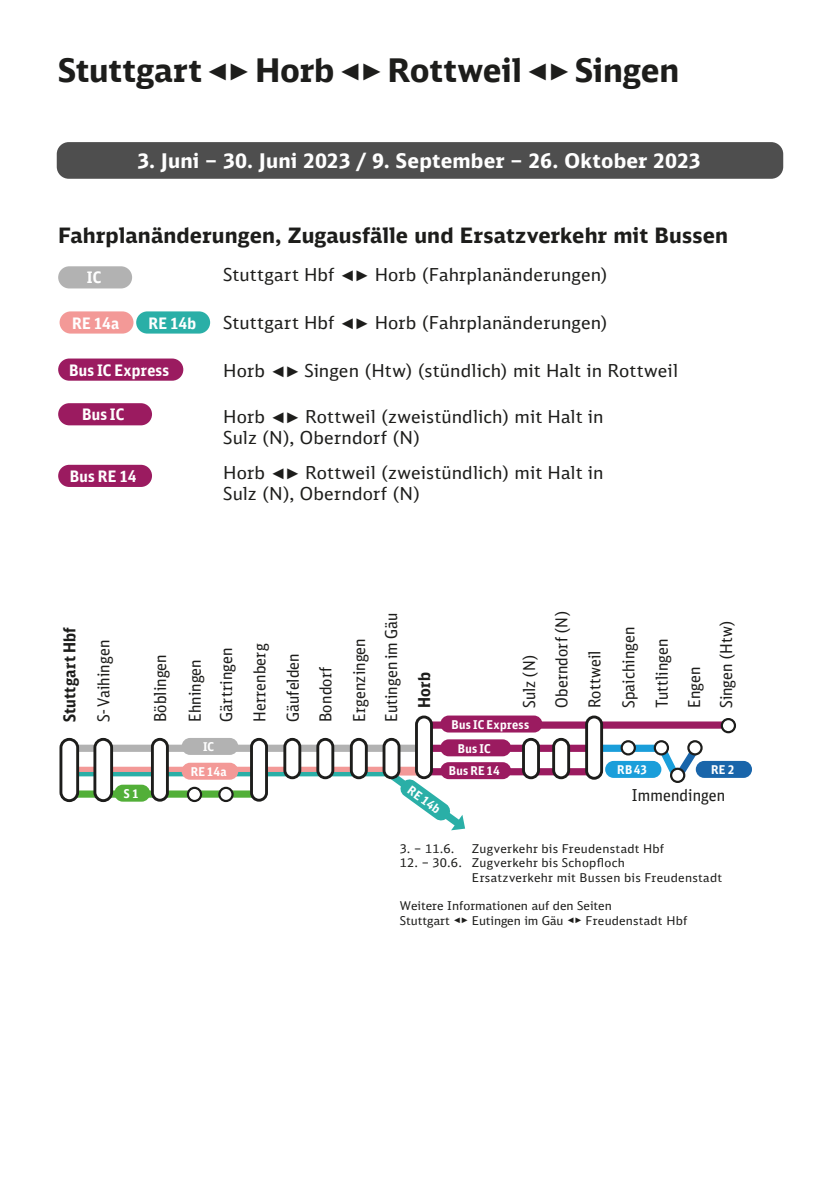
<style>
.page{position:relative;width:840px;height:1191px;background:#fff}
.page>*{position:absolute;margin:0;border:0;box-sizing:border-box;transform-origin:0 0}
.t1{font:700 32.2px "DB Sans";color:#1d1d1b}
.t2{font:700 21px "DB Sans";letter-spacing:.005em;color:#1d1d1b}
.t3{font:700 20px "DB Sans";letter-spacing:.01em;color:#fff}
.t4{font:17.6px/21.2px "DB Sans";letter-spacing:.01em;color:#1d1d1b}
.t5{font:16.2px "DB Sans Cond";letter-spacing:.015em;color:#1d1d1b}
.t6{font:700 16.2px "DB Sans Cond";letter-spacing:.015em;color:#1d1d1b}
.t7{font:700 15.6px "DB Sans Cond";letter-spacing:.015em;color:#fff}
.t8{font:12px/14.4px "DB Sans";letter-spacing:.02em;color:#1d1d1b}
.t9{font:12px/14.6px "DB Sans";color:#1d1d1b}
.t10{font:700 12px "DB Sans Cond";letter-spacing:.025em;color:#fff}
.s1{font-family:"Arial PE";font-weight:400;font-size:24px}
.s2{font-family:"Arial PE";font-size:15.4px}
</style>
<div class="page">
<svg style="left:383px;top:766px;width:85px;height:65px"></svg>
<div style="left:69px;top:790px;width:191px;height:7px;background:#52af38"></div>
<div style="left:69px;top:766px;width:354px;height:9px;background:#f39997"></div>
<hr style="left:69px;top:772px;width:324px;height:4px;background:#2aafa7">
<div style="left:69px;top:744px;width:354px;height:8px;background:#b2b2b2"></div>
<svg style="left:591px;top:739px;width:114px;height:44px"></svg>
<div style="left:421px;top:721px;width:309px;height:7px;background:#9b1b60"></div>
<div style="left:421px;top:744px;width:170px;height:8px;background:#9b1b60"></div>
<div style="left:421px;top:768px;width:170px;height:7px;background:#9b1b60"></div>
<svg style="left:188px;top:788px;width:13px;height:13px"></svg>
<div style="left:187px;top:786px;width:15px;height:16px;border:2px solid #1d1d1b;border-radius:50%"></div>
<svg style="left:219px;top:788px;width:13px;height:13px"></svg>
<div style="left:218px;top:786px;width:15px;height:16px;border:2px solid #1d1d1b;border-radius:50%"></div>
<div style="left:621px;top:741px;width:13px;height:13px;background:#fff;border-radius:50%"></div>
<div style="left:620px;top:740px;width:15px;height:15px;border:2px solid #1d1d1b;border-radius:50%"></div>
<div style="left:654px;top:741px;width:13px;height:13px;background:#fff;border-radius:50%"></div>
<div style="left:653px;top:740px;width:15px;height:15px;border:2px solid #1d1d1b;border-radius:50%"></div>
<div style="left:688px;top:741px;width:13px;height:13px;background:#fff;border-radius:50%"></div>
<div style="left:687px;top:740px;width:15px;height:15px;border:2px solid #1d1d1b;border-radius:50%"></div>
<svg style="left:721px;top:719px;width:13px;height:13px"></svg>
<div style="left:720px;top:718px;width:15px;height:15px;border:2px solid #1d1d1b;border-radius:50%"></div>
<svg style="left:670px;top:768px;width:13px;height:14px"></svg>
<div style="left:669px;top:767px;width:16px;height:16px;border:2px solid #1d1d1b;border-radius:50%"></div>
<div style="left:181px;top:738px;width:57px;height:17px;background:#b2b2b2;border-radius:8px"></div>
<div style="left:181px;top:762px;width:57px;height:17px;background:#f39997;border-radius:8px"></div>
<div style="left:604px;top:761px;width:57px;height:17px;background:#1a9eda;border-radius:8px"></div>
<div style="left:695px;top:761px;width:56px;height:17px;background:#1965aa;border-radius:8px"></div>
<div style="left:114px;top:784px;width:36px;height:17px;background:#52af38;border-radius:8px"></div>
<div style="left:152px;top:739px;width:15px;height:61px;background:#fff;border-radius:7px"></div>
<div style="left:151px;top:738px;width:18px;height:63px;border:3px solid #1d1d1b;border-radius:7px"></div>
<div style="left:251px;top:739px;width:15px;height:61px;background:#fff;border-radius:7px"></div>
<div style="left:250px;top:738px;width:18px;height:63px;border:3px solid #1d1d1b;border-radius:7px"></div>
<div style="left:285px;top:739px;width:15px;height:39px;background:#fff;border-radius:7px"></div>
<div style="left:283px;top:738px;width:18px;height:41px;border:3px solid #1d1d1b;border-radius:7px"></div>
<div style="left:317px;top:739px;width:15px;height:39px;background:#fff;border-radius:7px"></div>
<div style="left:316px;top:738px;width:18px;height:41px;border:3px solid #1d1d1b;border-radius:7px"></div>
<div style="left:351px;top:739px;width:15px;height:39px;background:#fff;border-radius:7px"></div>
<div style="left:349px;top:738px;width:18px;height:41px;border:3px solid #1d1d1b;border-radius:7px"></div>
<div style="left:384px;top:739px;width:15px;height:39px;background:#fff;border-radius:7px"></div>
<div style="left:382px;top:738px;width:18px;height:41px;border:3px solid #1d1d1b;border-radius:7px"></div>
<div style="left:553px;top:739px;width:15px;height:39px;background:#fff;border-radius:7px"></div>
<div style="left:552px;top:738px;width:17px;height:41px;border:3px solid #1d1d1b;border-radius:7px"></div>
<div style="left:523px;top:739px;width:15px;height:39px;background:#fff;border-radius:7px"></div>
<div style="left:521px;top:738px;width:18px;height:41px;border:3px solid #1d1d1b;border-radius:7px"></div>
<div style="left:586px;top:717px;width:15px;height:61px;background:#fff;border-radius:7px"></div>
<div style="left:585px;top:715px;width:17px;height:64px;border:3px solid #1d1d1b;border-radius:7px"></div>
<div style="left:416px;top:717px;width:15px;height:60px;background:#fff;border-radius:7px"></div>
<div style="left:415px;top:715px;width:17px;height:64px;border:3px solid #1d1d1b;border-radius:7px"></div>
<div style="left:61px;top:739px;width:17px;height:61px;background:#fff;border-radius:8px"></div>
<div style="left:59px;top:738px;width:20px;height:64px;border:3px solid #1d1d1b;border-radius:8px"></div>
<div style="left:95px;top:739px;width:17px;height:61px;background:#fff;border-radius:8px"></div>
<div style="left:93px;top:738px;width:20px;height:64px;border:3px solid #1d1d1b;border-radius:8px"></div>
<div style="left:440px;top:715px;width:102px;height:17px;background:#9b1b60;border-radius:8px"></div>
<div style="left:440px;top:739px;width:71px;height:17px;background:#9b1b60;border-radius:8px"></div>
<div style="left:440px;top:762px;width:71px;height:17px;background:#9b1b60;border-radius:8px"></div>
<div style="left:57px;top:142px;width:725px;height:37px;background:#4e4e4e;border-radius:12px"></div>
<div style="left:58px;top:465px;width:94px;height:22px;background:#9b1b60;border-radius:11px"></div>
<div style="left:58px;top:358px;width:125px;height:23px;background:#9b1b60;border-radius:11px"></div>
<div style="left:58px;top:403px;width:94px;height:22px;background:#9b1b60;border-radius:11px"></div>
<div style="left:58px;top:266px;width:74px;height:22px;background:#b2b2b2;border-radius:11px"></div>
<div style="left:60px;top:311px;width:73px;height:22px;background:#f39997;border-radius:11px"></div>
<div style="left:136px;top:311px;width:74px;height:22px;background:#2aafa7;border-radius:11px"></div>
<p class="t1" style="left:58px;top:49px;width:622px">Stuttgart<span class="s1">◄►</span>Horb<span class="s1">◄►</span>Rottweil<span class="s1">◄►</span>Singen</p>
<p class="t3" style="left:137px;top:148px;width:564px">3. Juni – 30. Juni 2023 / 9. September – 26. Oktober 2023</p>
<p class="t2" style="left:58px;top:222px;width:671px">Fahrplanänderungen, Zugausfälle und Ersatzverkehr mit Bussen</p>
<p class="t7" style="left:87px;top:268px;width:16px">IC</p>
<p class="t7" style="left:72px;top:313px;width:49px">RE 14a</p>
<p class="t7" style="left:148px;top:313px;width:49px">RE 14b</p>
<p class="t4" style="left:223px;top:264px;width:386px">Stuttgart Hbf <span class="s2">◄►</span> Horb (Fahrplanänderungen)</p>
<p class="t4" style="left:223px;top:312px;width:385px">Stuttgart Hbf <span class="s2">◄►</span> Horb (Fahrplanänderungen)</p>
<p class="t7" style="left:69px;top:360px;width:102px">Bus IC Express</p>
<p class="t7" style="left:82px;top:405px;width:44px">Bus IC</p>
<p class="t4" style="left:223px;top:359px;width:456px">Horb <span class="s2">◄►</span> Singen (Htw) (stündlich) mit Halt in Rottweil</p>
<p class="t4" style="left:223px;top:405px;width:381px">Horb <span class="s2">◄►</span> Rottweil (zweistündlich) mit Halt in<br>Sulz (N), Oberndorf (N)</p>
<p class="t7" style="left:70px;top:466px;width:68px">Bus RE 14</p>
<p class="t4" style="left:223px;top:461px;width:381px">Horb <span class="s2">◄►</span> Rottweil (zweistündlich) mit Halt in<br>Sulz (N), Oberndorf (N)</p>
<p class="t6" style="left:60px;top:722px;width:97px;rotate:-90deg">Stuttgart Hbf</p>
<p class="t5" style="left:94px;top:722px;width:84px;rotate:-90deg">S- Vaihingen</p>
<p class="t10" style="left:124px;top:786px;width:16px">S 1</p>
<p class="t5" style="left:551px;top:708px;width:99px;rotate:-90deg">Oberndorf (N)</p>
<p class="t5" style="left:381px;top:722px;width:111px;rotate:-90deg">Eutingen im Gäu</p>
<p class="t5" style="left:716px;top:708px;width:89px;rotate:-90deg">Singen (Htw)</p>
<p class="t5" style="left:618px;top:708px;width:83px;rotate:-90deg">Spaichingen</p>
<p class="t5" style="left:349px;top:722px;width:85px;rotate:-90deg">Ergenzingen</p>
<p class="t5" style="left:651px;top:708px;width:71px;rotate:-90deg">Tuttlingen</p>
<p class="t5" style="left:150px;top:722px;width:69px;rotate:-90deg">Böblingen</p>
<p class="t5" style="left:185px;top:722px;width:64px;rotate:-90deg">Ehningen</p>
<p class="t5" style="left:216px;top:722px;width:76px;rotate:-90deg">Gärtringen</p>
<p class="t5" style="left:249px;top:722px;width:80px;rotate:-90deg">Herrenberg</p>
<p class="t5" style="left:283px;top:722px;width:71px;rotate:-90deg">Gäufelden</p>
<p class="t5" style="left:584px;top:708px;width:59px;rotate:-90deg">Rottweil</p>
<p class="t5" style="left:519px;top:708px;width:55px;rotate:-90deg">Sulz (N)</p>
<p class="t5" style="left:315px;top:722px;width:57px;rotate:-90deg">Bondorf</p>
<p class="t5" style="left:684px;top:708px;width:43px;rotate:-90deg">Engen</p>
<p class="t6" style="left:414px;top:708px;width:37px;rotate:-90deg">Horb</p>
<p class="t10" style="left:451px;top:717px;width:79px">Bus IC Express</p>
<p class="t10" style="left:457px;top:740px;width:34px">Bus IC</p>
<p class="t10" style="left:448px;top:763px;width:52px">Bus RE14</p>
<p class="t10" style="left:203px;top:739px;width:13px">IC</p>
<p class="t10" style="left:191px;top:764px;width:37px">RE14a</p>
<p class="t10" style="left:617px;top:762px;width:31px">RB43</p>
<p class="t10" style="left:710px;top:762px;width:25px">RE 2</p>
<p class="t10" style="left:413px;top:782px;width:38px;rotate:36deg">RE 14b</p>
<p class="t5" style="left:631px;top:785px;width:95px">Immendingen</p>
<p class="t8" style="left:399px;top:841px;width:56px">3. – 11.6.</p>
<p class="t8" style="left:471px;top:841px;width:194px">Zugverkehr bis Freudenstadt Hbf</p>
<p class="t8" style="left:471px;top:855px;width:251px;text-indent:-72px">12. – 30.6. Zugverkehr bis Schopfloch<br>Ersatzverkehr mit Bussen bis Freudenstadt</p>
<p class="t9" style="left:399px;top:898px;width:289px">Weitere Informationen auf den Seiten<br>Stuttgart <sup>◄►</sup> Eutingen im Gäu <sup>◄►</sup> Freudenstadt Hbf</p>
</div>
